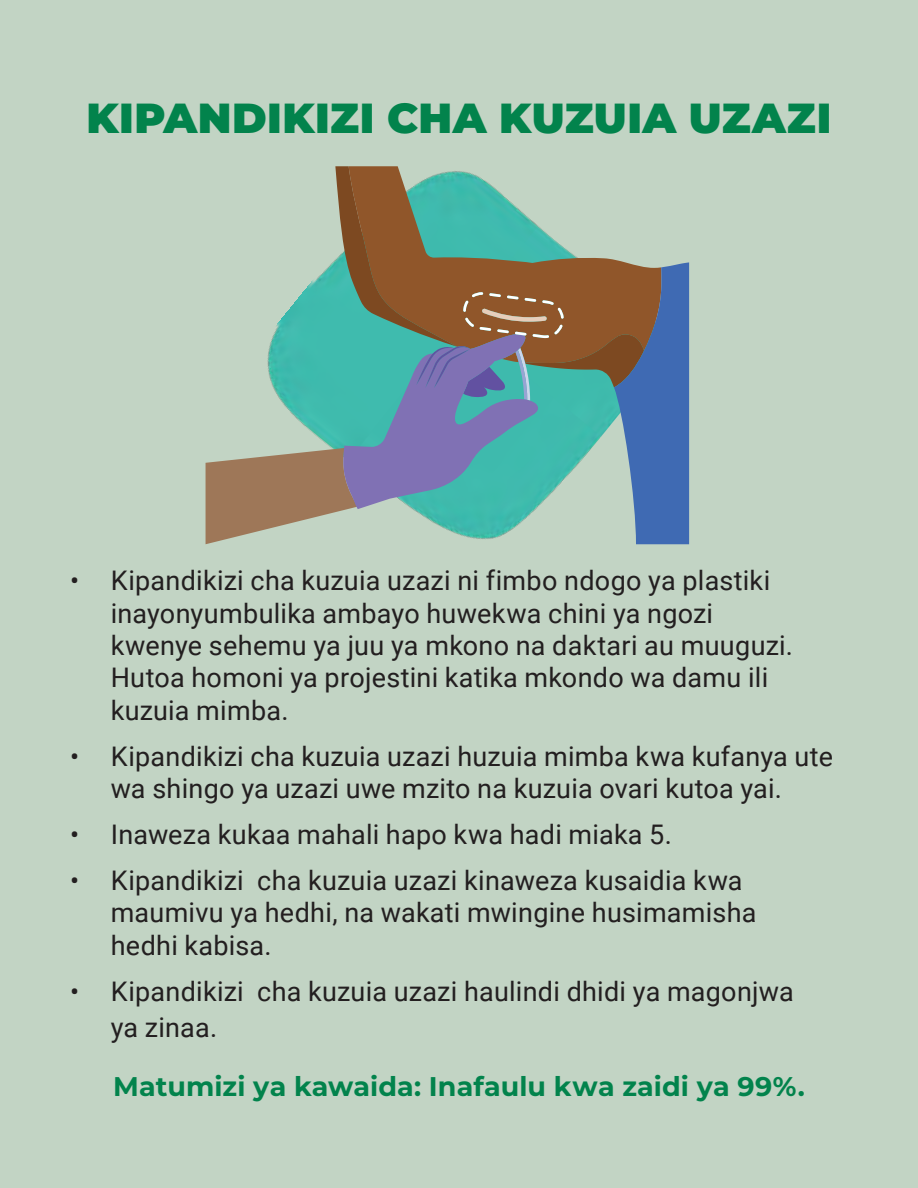
<style>
.page{position:relative;width:918px;height:1188px;background:#c2d4c4}
.page>*{position:absolute;margin:0;border:0;box-sizing:border-box;transform-origin:0 0}
.t1{font:900 42px "Montserrat";letter-spacing:.01em;color:#02834c}
.t2{font:27px/32.4px "Roboto";letter-spacing:.01em;color:#231f20}
.Paragraph_Style_1{font:700 27px "Montserrat";letter-spacing:.005em;color:#02834c}
</style>
<div class="page">
<svg style="left:206px;top:166px;width:483px;height:378px"></svg>
<p class="t1" style="left:87px;top:86px;width:746px">KIPANDIKIZI CHA KUZUIA UZAZI</p>
<p class="t2" style="left:111px;top:563px;width:684px;text-indent:-41px">• Kipandikizi cha kuzuia uzazi ni fimbo ndogo ya plastiki inayonyumbulika ambayo huwekwa chini ya ngozi kwenye sehemu ya juu ya mkono na daktari au muuguzi.<br>Hutoa homoni ya projestini katika mkondo wa damu ili kuzuia mimba.</p>
<p class="t2" style="left:70px;top:739px;width:764px;text-align:center">• Kipandikizi cha kuzuia uzazi huzuia mimba kwa kufanya ute wa shingo ya uzazi uwe mzito na kuzuia ovari kutoa yai.</p>
<p class="t2" style="left:70px;top:817px;width:603px">• Inaweza kukaa mahali hapo kwa hadi miaka 5.</p>
<p class="t2" style="left:111px;top:863px;width:647px;text-indent:-41px">• Kipandikizi cha kuzuia uzazi kinaweza kusaidia kwa maumivu ya hedhi, na wakati mwingine husimamisha hedhi kabisa.</p>
<p class="t2" style="left:111px;top:972px;width:685px;line-height:36px;text-indent:-41px">• Kipandikizi cha kuzuia uzazi haulindi dhidi ya magonjwa ya zinaa.</p>
<p class="Paragraph_Style_1" style="left:113px;top:1067px;width:693px">Matumizi ya kawaida: Inafaulu kwa zaidi ya 99%.</p>
</div>
